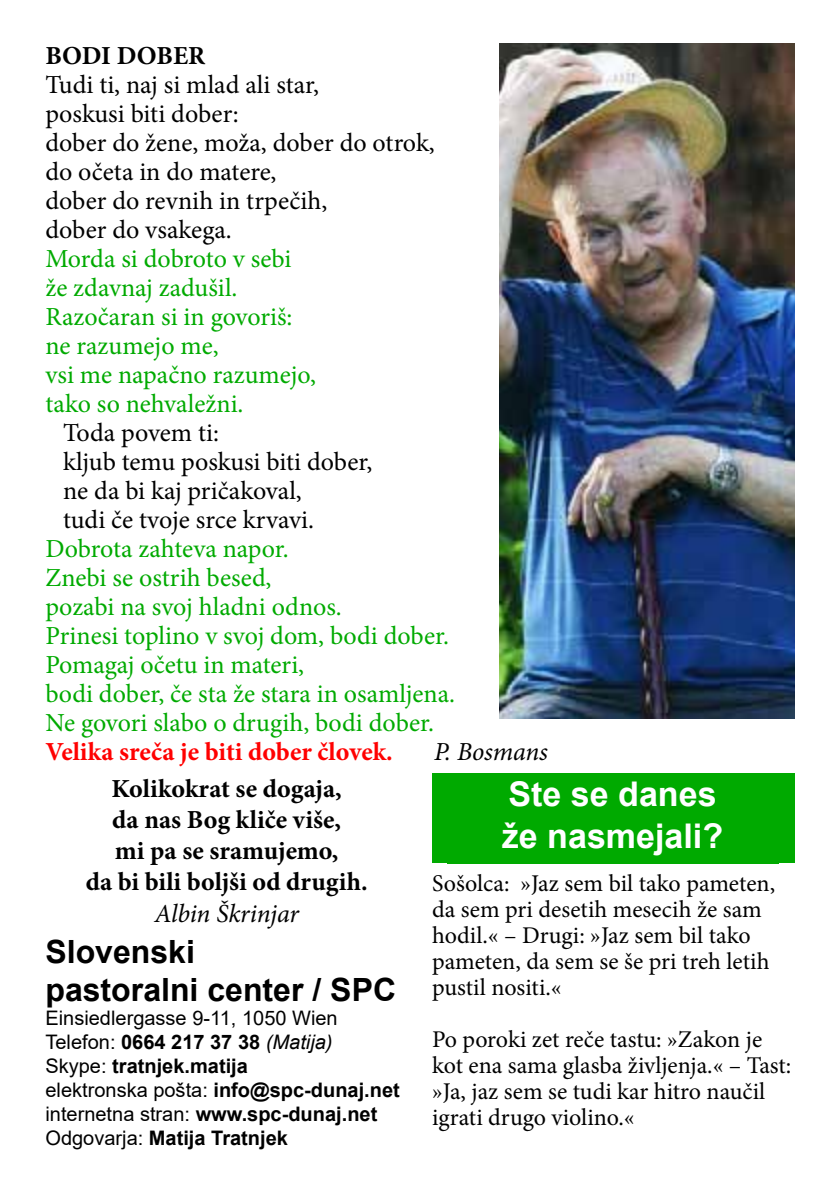
<style>
.page{position:relative;width:840px;height:1191px;background:#fff}
.page>*{position:absolute;margin:0;border:0;box-sizing:border-box;transform-origin:0 0}
.t1{font:700 34px/42px "Arial";color:#fff}
.t2{font:700 32px/38.4px "Arial";color:#000}
.t3{font:26px/29px "Minion Pro";color:#0a0}
.t4{font:26px/29px "Minion Pro";color:#000}
.t5{font:700 26px/31.2px "Minion Pro";color:#000;text-align:center}
.t6{font:700 26px "Minion Pro";letter-spacing:-.005em;color:#f00}
.t7{font:italic 26px "Minion Pro";letter-spacing:-.01em;color:#000}
.t8{font:24px/26px "Minion Pro";color:#000}
.t9{font:20px/24px "Arial";color:#000}
.s1{font-weight:700}
.s2{font-style:italic}
</style>
<div class="page">
<div style="left:432px;top:773px;width:362px;height:89px;background:#0a0"></div>
<div style="left:446px;top:781px;width:331px;height:83px;background:#0a0"></div>
<img style="left:499px;top:44px;width:295px;height:674px">
<p class="t5" style="left:45px;top:40px;width:161px">BODI DOBER</p>
<p class="t4" style="left:45px;top:71px;width:391px">Tudi ti, naj si mlad ali star,<br>poskusi biti dober:<br>dober do žene, moža, dober do otrok, do očeta in do matere,<br>dober do revnih in trpečih,<br>dober do vsakega.</p>
<p class="t3" style="left:45px;top:245px;width:272px">Morda si dobroto v sebi že zdavnaj zadušil.<br>Razočaran si in govoriš: ne razumejo me,<br>vsi me napačno razumejo, tako so nehvaležni.</p>
<p class="t4" style="left:63px;top:418px;width:310px">Toda povem ti:<br>kljub temu poskusi biti dober, ne da bi kaj pričakoval,<br>tudi če tvoje srce krvavi.</p>
<p class="t3" style="left:45px;top:534px;width:411px">Dobrota zahteva napor.<br>Znebi se ostrih besed,<br>pozabi na svoj hladni odnos.<br>Prinesi toplino v svoj dom, bodi dober.<br>Pomagaj očetu in materi,<br>bodi dober, če sta že stara in osamljena.<br>Ne govori slabo o drugih, bodi dober.</p>
<p class="t6" style="left:45px;top:733px;width:348px">Velika sreča je biti dober človek.</p>
<p class="t7" style="left:434px;top:734px;width:115px">P. Bosmans</p>
<p class="t5" style="left:86px;top:772px;width:283px">Kolikokrat se dogaja,<br>da nas Bog kliče više,<br>mi pa se sramujemo,<br>da bi bili boljši od drugih.</p>
<p class="t7" style="left:154px;top:895px;width:146px">Albin Škrinjar</p>
<p class="t2" style="left:45px;top:932px;width:352px">Slovenski<br>pastoralni center / SPC</p>
<p class="t9" style="left:45px;top:1005px;width:356px">Einsiedlergasse 9-11, 1050 Wien Telefon: <span class="s1">0664 217 37 38</span> <span class="s2">(Matija)<br></span>Skype: <span class="s1">tratnjek.matija<br></span>elektronska pošta: <span class="s1">info@spc-dunaj.net </span>internetna stran: <span class="s1">www.spc-dunaj.net </span>Odgovarja: <span class="s1">Matija Tratnjek</span></p>
<h1 class="t1" style="left:501px;top:774px;width:223px">Ste se danes že nasmejali?</h1>
<p class="t8" style="left:432px;top:870px;width:344px">Sošolca: »Jaz sem bil tako pameten, da sem pri desetih mesecih že sam hodil.« – Drugi: »Jaz sem bil tako pameten, da sem se še pri treh letih pustil nositi.«</p>
<p class="t8" style="left:432px;top:1026px;width:360px">Po poroki zet reče tastu: »Zakon je kot ena sama glasba življenja.« – Tast: »Ja, jaz sem se tudi kar hitro naučil igrati drugo violino.«</p>
</div>
